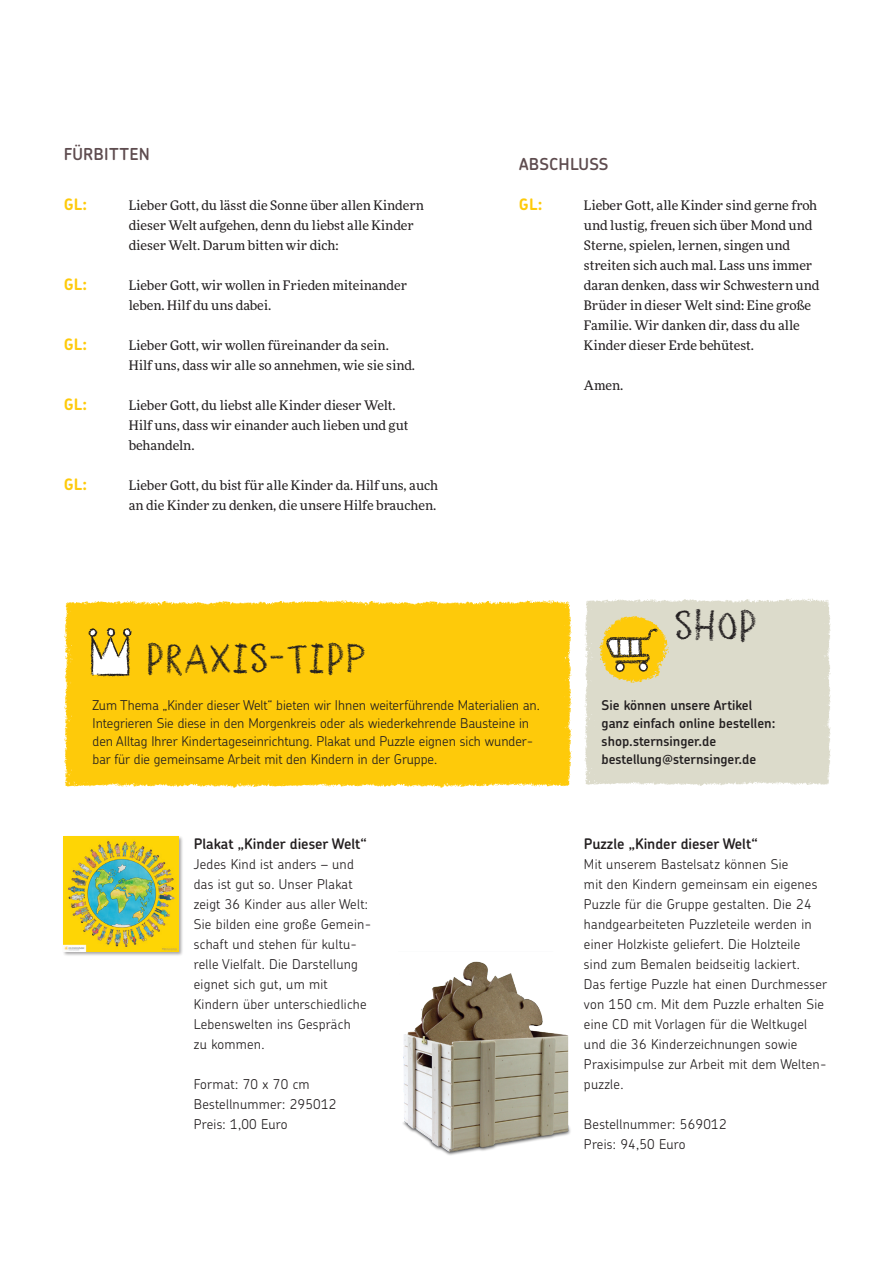
<style>
.page{position:relative;width:893px;height:1263px;background:#fff}
.page>*{position:absolute;margin:0;border:0;box-sizing:border-box;transform-origin:0 0}
.t1{font:36px "Sternsinger";color:#231f20}
.t2{font:600 16.5px "Chevin Std";letter-spacing:.015em;color:#5e4c4f}
.t3{font:700 15.75px "Chevin Std";letter-spacing:.01em;color:#feca0a}
.t4{font:600 14.7px "Chevin Std";color:#231f20}
.t5{font:300 13.5px/20px "Chevin Std";letter-spacing:.02em;color:#231f20}
.t6{font:300 13.5px/18px "Chevin Std";color:#231f20}
.t7{font:600 13.5px/18px "Chevin Std";color:#231f20}
.t8{font:13.2px/20px "More Pro";color:#231f20}
</style>
<div class="page">
<div style="left:62px;top:835px;width:122px;height:121px;background:#231f20;opacity:.4"></div>
<img style="left:64px;top:837px;width:115px;height:115px">
<div style="left:585px;top:599px;width:245px;height:187px;background:#dcdbcb"></div>
<svg style="left:775px;top:783px;width:6px;height:2px"></svg>
<div style="left:65px;top:600px;width:506px;height:188px;background:#feca0a"></div>
<svg style="left:519px;top:784px;width:6px;height:2px"></svg>
<svg style="left:434px;top:785px;width:6px;height:2px"></svg>
<svg style="left:88px;top:628px;width:43px;height:49px"></svg>
<svg style="left:599px;top:616px;width:70px;height:67px;background:#ddc157"></svg>
<img style="left:403px;top:961px;width:168px;height:194px">
<p class="t2" style="left:64px;top:143px;width:88px">FÜRBITTEN</p>
<p class="t3" style="left:64px;top:194px;width:25px">GL:</p>
<p class="t3" style="left:64px;top:274px;width:25px">GL:</p>
<p class="t3" style="left:64px;top:334px;width:25px">GL:</p>
<p class="t3" style="left:64px;top:394px;width:25px">GL:</p>
<p class="t3" style="left:64px;top:474px;width:25px">GL:</p>
<p class="t8" style="left:129px;top:195px;width:297px">Lieber Gott, du lässt die Sonne über allen Kindern dieser Welt aufgehen, denn du liebst alle Kinder dieser Welt. Darum bitten wir dich:</p>
<p class="t8" style="left:129px;top:274px;width:280px">Lieber Gott, wir wollen in Frieden miteinander leben. Hilf du uns dabei.</p>
<p class="t8" style="left:129px;top:334px;width:288px">Lieber Gott, wir wollen füreinander da sein.<br>Hilf uns, dass wir alle so annehmen, wie sie sind.</p>
<p class="t8" style="left:129px;top:394px;width:281px">Lieber Gott, du liebst alle Kinder dieser Welt.<br>Hilf uns, dass wir einander auch lieben und gut behandeln.</p>
<p class="t8" style="left:129px;top:474px;width:311px">Lieber Gott, du bist für alle Kinder da. Hilf uns, auch an die Kinder zu denken, die unsere Hilfe brauchen.</p>
<p class="t2" style="left:519px;top:153px;width:91px">ABSCHLUSS</p>
<p class="t8" style="left:584px;top:195px;width:237px">Lieber Gott, alle Kinder sind gerne froh und lustig, freuen sich über Mond und Sterne, spielen, lernen, singen und streiten sich auch mal. Lass uns immer daran denken, dass wir Schwestern und Brüder in dieser Welt sind: Eine große Familie. Wir danken dir, dass du alle Kinder dieser Erde behütest.</p>
<p class="t8" style="left:584px;top:374px;width:41px">Amen.</p>
<p class="t3" style="left:519px;top:194px;width:25px">GL:</p>
<h1 class="t1" style="left:675px;top:600px;width:80px">Shop</h1>
<h1 class="t1" style="left:146px;top:633px;width:222px">PRAXIS-TIPP</h1>
<p class="t6" style="left:92px;top:696px;width:449px">Zum Thema „Kinder dieser Welt“ bieten wir Ihnen weiterführende Materialien an.<br>Integrieren Sie diese in den Morgenkreis oder als wiederkehrende Bausteine in den Alltag Ihrer Kindertageseinrichtung. Plakat und Puzzle eignen sich wunder&shy;bar für die gemeinsame Arbeit mit den Kindern in der Gruppe.</p>
<p class="t7" style="left:602px;top:696px;width:175px">Sie können unsere Artikel ganz einfach online bestellen: shop.sternsinger.de bestellung@sternsinger.de</p>
<p class="t4" style="left:194px;top:834px;width:174px">Plakat „Kinder dieser Welt“</p>
<p class="t5" style="left:194px;top:854px;width:179px">Jedes Kind ist anders – und das ist gut so. Unser Plakat zeigt 36 Kinder aus aller Welt:<br>Sie bilden eine große Gemein&shy;schaft und stehen für kultu&shy;relle Vielfalt. Die Darstellung eignet sich gut, um mit<br>Kindern über unterschiedliche<br>Lebenswelten ins Gespräch<br>zu kommen.</p>
<p class="t5" style="left:194px;top:1074px;width:144px">Format: 70 x 70 cm<br>Bestellnummer: 295012<br>Preis: 1,00 Euro</p>
<p class="t4" style="left:584px;top:834px;width:175px">Puzzle „Kinder dieser Welt“</p>
<p class="t5" style="left:584px;top:854px;width:245px">Mit unserem Bastelsatz können Sie<br>mit den Kindern gemeinsam ein eigenes Puzzle für die Gruppe gestalten. Die 24 handgearbeiteten Puzzleteile werden in einer Holzkiste geliefert. Die Holzteile<br>sind zum Bemalen beidseitig lackiert.<br>Das fertige Puzzle hat einen Durchmesser von 150 cm. Mit dem Puzzle erhalten Sie eine CD mit Vorlagen für die Weltkugel und die 36 Kinderzeichnungen sowie Praxisimpulse zur Arbeit mit dem Welten&shy;puzzle.</p>
<p class="t5" style="left:584px;top:1114px;width:144px">Bestellnummer: 569012<br>Preis: 94,50 Euro</p>
</div>
